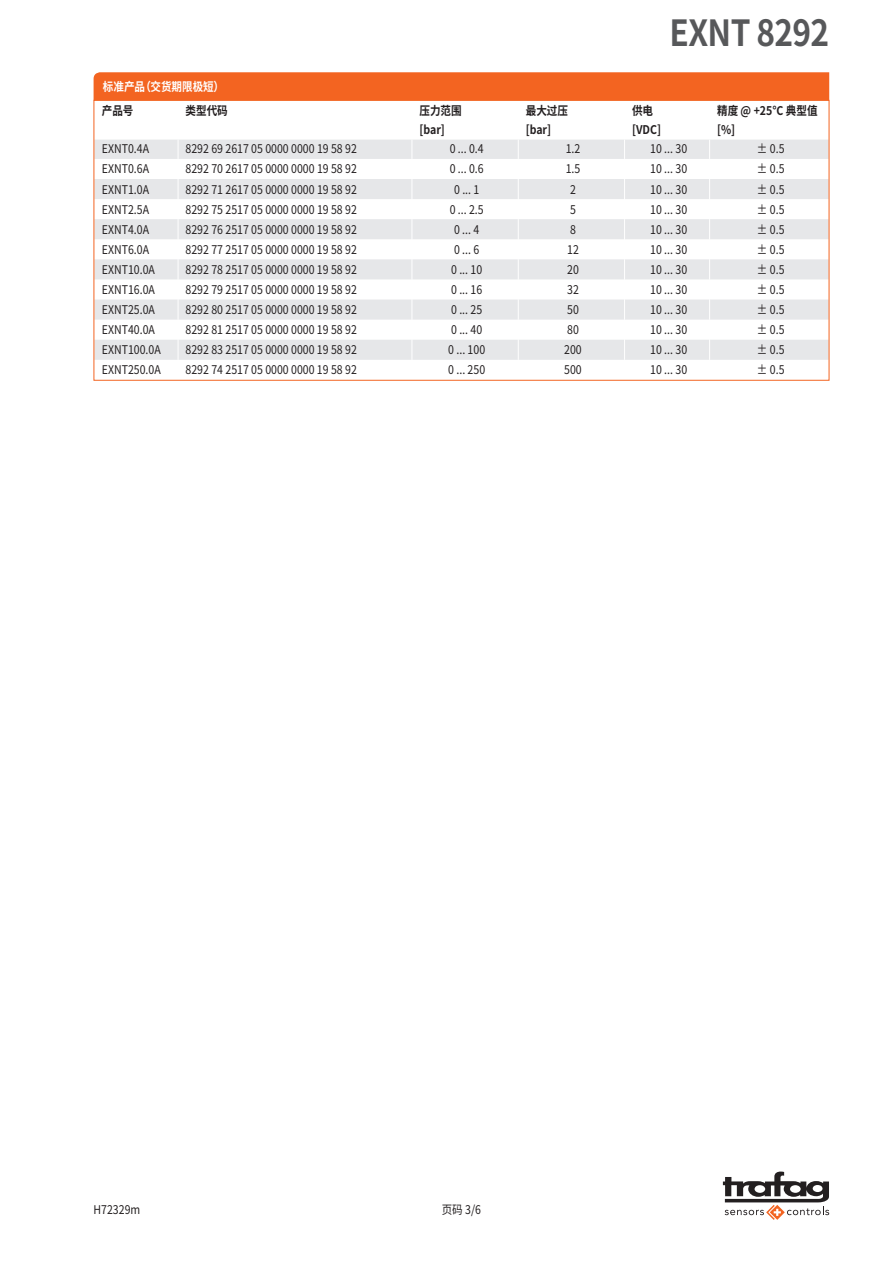
<style>
.page{position:relative;width:893px;height:1263px;background:#fff}
.page>*{position:absolute;margin:0;border:0;box-sizing:border-box;transform-origin:0 0}
.t1{font:700 36px "Source Han Sans SC";letter-spacing:-.02em;color:#57585a;scale:.88 1}
.t2{font:12px "Source Han Sans SC";color:#231f20;scale:.88 1}
.t3{font:700 12px/18.8px "Source Han Sans SC";color:#231f20;scale:.88 1}
.t4{font:700 12px "Source Han Sans SC";color:#fff;scale:.88 1}
</style>
<div class="page">
<svg style="left:723px;top:1171px;width:106px;height:49px"></svg>
<svg style="left:96px;top:140px;width:731px;height:220px;fill:#e6e7e9"></svg>
<svg style="left:178px;top:140px;width:1px;height:220px"></svg>
<svg style="left:412px;top:140px;width:1px;height:220px"></svg>
<svg style="left:518px;top:140px;width:1px;height:220px"></svg>
<svg style="left:624px;top:140px;width:1px;height:220px"></svg>
<svg style="left:709px;top:140px;width:1px;height:220px"></svg>
<div style="left:94px;top:72px;width:735px;height:28px;background:#f36421"></div>
<p class="t4" style="left:103px;top:80px;width:139px">标准产品（交货期限极短）</p>
<h1 class="t1" style="left:670px;top:13px;width:183px">EXNT 8292</h1>
<p class="t3" style="left:102px;top:102px;width:38px">产品号</p>
<p class="t3" style="left:186px;top:102px;width:50px">类型代码</p>
<p class="t3" style="left:419px;top:102px;width:50px">压力范围[bar]</p>
<p class="t3" style="left:526px;top:102px;width:50px">最大过压[bar]</p>
<p class="t3" style="left:632px;top:102px;width:34px">供电[VDC]</p>
<p class="t3" style="left:717px;top:102px;width:116px">精度 @ +25°C 典型值[%]</p>
<p class="t2" style="left:102px;top:142px;width:55px">EXNT0.4A</p>
<p class="t2" style="left:186px;top:142px;width:196px">8292 69 2617 05 0000 0000 19 58 92</p>
<p class="t2" style="left:450px;top:142px;width:40px">0 ... 0.4</p>
<p class="t2" style="left:566px;top:142px;width:18px">1.2</p>
<p class="t2" style="left:650px;top:142px;width:44px">10 ... 30</p>
<p class="t2" style="left:757px;top:142px;width:33px">± 0.5</p>
<p class="t2" style="left:102px;top:162px;width:55px">EXNT0.6A</p>
<p class="t2" style="left:186px;top:162px;width:196px">8292 70 2617 05 0000 0000 19 58 92</p>
<p class="t2" style="left:450px;top:162px;width:40px">0 ... 0.6</p>
<p class="t2" style="left:566px;top:162px;width:18px">1.5</p>
<p class="t2" style="left:650px;top:162px;width:44px">10 ... 30</p>
<p class="t2" style="left:757px;top:162px;width:33px">± 0.5</p>
<p class="t2" style="left:102px;top:182px;width:55px">EXNT1.0A</p>
<p class="t2" style="left:186px;top:182px;width:196px">8292 71 2617 05 0000 0000 19 58 92</p>
<p class="t2" style="left:454px;top:182px;width:30px">0 ... 1</p>
<p class="t2" style="left:570px;top:182px;width:8px">2</p>
<p class="t2" style="left:650px;top:182px;width:44px">10 ... 30</p>
<p class="t2" style="left:757px;top:182px;width:33px">± 0.5</p>
<p class="t2" style="left:102px;top:202px;width:55px">EXNT2.5A</p>
<p class="t2" style="left:186px;top:202px;width:196px">8292 75 2517 05 0000 0000 19 58 92</p>
<p class="t2" style="left:450px;top:202px;width:40px">0 ... 2.5</p>
<p class="t2" style="left:570px;top:202px;width:8px">5</p>
<p class="t2" style="left:650px;top:202px;width:44px">10 ... 30</p>
<p class="t2" style="left:757px;top:202px;width:33px">± 0.5</p>
<p class="t2" style="left:102px;top:223px;width:55px">EXNT4.0A</p>
<p class="t2" style="left:186px;top:223px;width:196px">8292 76 2517 05 0000 0000 19 58 92</p>
<p class="t2" style="left:454px;top:223px;width:30px">0 ... 4</p>
<p class="t2" style="left:570px;top:223px;width:8px">8</p>
<p class="t2" style="left:650px;top:223px;width:44px">10 ... 30</p>
<p class="t2" style="left:757px;top:223px;width:33px">± 0.5</p>
<p class="t2" style="left:102px;top:243px;width:55px">EXNT6.0A</p>
<p class="t2" style="left:186px;top:243px;width:196px">8292 77 2517 05 0000 0000 19 58 92</p>
<p class="t2" style="left:454px;top:243px;width:30px">0 ... 6</p>
<p class="t2" style="left:567px;top:243px;width:15px">12</p>
<p class="t2" style="left:650px;top:243px;width:44px">10 ... 30</p>
<p class="t2" style="left:757px;top:243px;width:33px">± 0.5</p>
<p class="t2" style="left:102px;top:263px;width:62px">EXNT10.0A</p>
<p class="t2" style="left:186px;top:263px;width:196px">8292 78 2517 05 0000 0000 19 58 92</p>
<p class="t2" style="left:451px;top:263px;width:37px">0 ... 10</p>
<p class="t2" style="left:567px;top:263px;width:15px">20</p>
<p class="t2" style="left:650px;top:263px;width:44px">10 ... 30</p>
<p class="t2" style="left:757px;top:263px;width:33px">± 0.5</p>
<p class="t2" style="left:102px;top:283px;width:62px">EXNT16.0A</p>
<p class="t2" style="left:186px;top:283px;width:196px">8292 79 2517 05 0000 0000 19 58 92</p>
<p class="t2" style="left:451px;top:283px;width:37px">0 ... 16</p>
<p class="t2" style="left:567px;top:283px;width:15px">32</p>
<p class="t2" style="left:650px;top:283px;width:44px">10 ... 30</p>
<p class="t2" style="left:757px;top:283px;width:33px">± 0.5</p>
<p class="t2" style="left:102px;top:303px;width:62px">EXNT25.0A</p>
<p class="t2" style="left:186px;top:303px;width:196px">8292 80 2517 05 0000 0000 19 58 92</p>
<p class="t2" style="left:451px;top:303px;width:37px">0 ... 25</p>
<p class="t2" style="left:567px;top:303px;width:15px">50</p>
<p class="t2" style="left:650px;top:303px;width:44px">10 ... 30</p>
<p class="t2" style="left:757px;top:303px;width:33px">± 0.5</p>
<p class="t2" style="left:102px;top:323px;width:62px">EXNT40.0A</p>
<p class="t2" style="left:186px;top:323px;width:196px">8292 81 2517 05 0000 0000 19 58 92</p>
<p class="t2" style="left:451px;top:323px;width:37px">0 ... 40</p>
<p class="t2" style="left:567px;top:323px;width:15px">80</p>
<p class="t2" style="left:650px;top:323px;width:44px">10 ... 30</p>
<p class="t2" style="left:757px;top:323px;width:33px">± 0.5</p>
<p class="t2" style="left:102px;top:343px;width:69px">EXNT100.0A</p>
<p class="t2" style="left:186px;top:343px;width:196px">8292 83 2517 05 0000 0000 19 58 92</p>
<p class="t2" style="left:448px;top:343px;width:44px">0 ... 100</p>
<p class="t2" style="left:564px;top:343px;width:21px">200</p>
<p class="t2" style="left:650px;top:343px;width:44px">10 ... 30</p>
<p class="t2" style="left:757px;top:343px;width:33px">± 0.5</p>
<p class="t2" style="left:102px;top:363px;width:69px">EXNT250.0A</p>
<p class="t2" style="left:186px;top:363px;width:196px">8292 74 2517 05 0000 0000 19 58 92</p>
<p class="t2" style="left:448px;top:363px;width:44px">0 ... 250</p>
<p class="t2" style="left:564px;top:363px;width:21px">500</p>
<p class="t2" style="left:650px;top:363px;width:44px">10 ... 30</p>
<p class="t2" style="left:757px;top:363px;width:33px">± 0.5</p>
<p class="t2" style="left:94px;top:1202px;width:55px">H72329m</p>
<p class="t2" style="left:442px;top:1203px;width:46px">页码 3/6</p>
</div>
